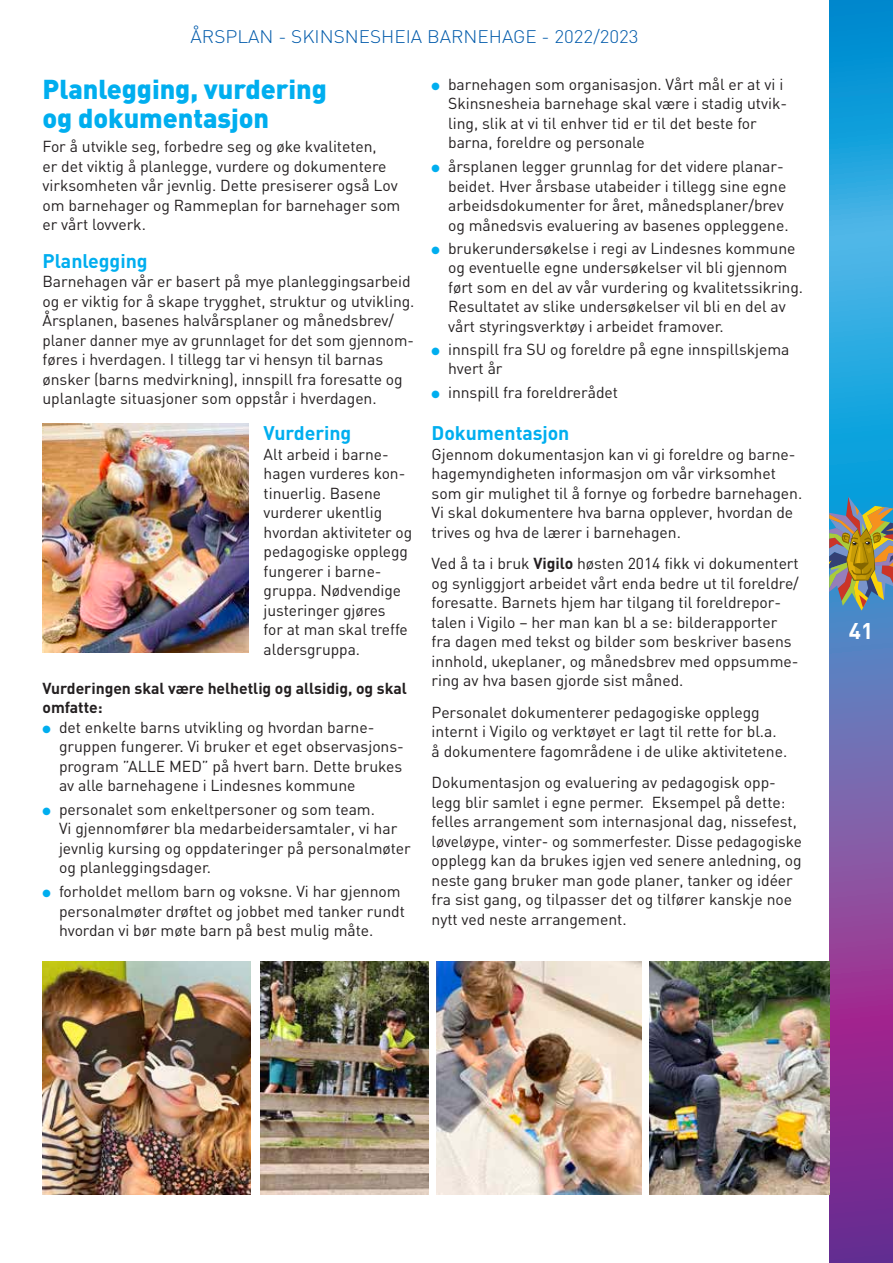
<style>
.page{position:relative;width:893px;height:1263px;background:#fff}
.page>*{position:absolute;margin:0;border:0;box-sizing:border-box;transform-origin:0 0}
.t1{font:900 27px/29.2px "DIN";letter-spacing:-.005em;color:#00aeef}
.t2{font:700 22.5px "DIN";color:#fff}
.t3{font:700 19.5px "DIN";letter-spacing:-.005em;color:#00aeef}
.t4{font:300 18px "DIN";color:#015aaa;scale:1.05 1}
.t5{font:15.75px/19.5px "DIN";letter-spacing:-.005em;color:#231f20}
.t6{font:700 15.75px/19.5px "DIN";letter-spacing:-.005em;color:#231f20}
.s1{color:#00aeef}
.s2{font-weight:700}
</style>
<div class="page">
<svg style="left:829px;top:0;width:64px;height:1263px;background:#5571ba"></svg>
<img style="left:829px;top:496px;width:64px;height:115px">
<img style="left:43px;top:961px;width:208px;height:234px">
<img style="left:437px;top:961px;width:204px;height:234px">
<img style="left:260px;top:961px;width:168px;height:234px">
<img style="left:649px;top:961px;width:180px;height:234px">
<img style="left:43px;top:423px;width:206px;height:230px">
<p class="t4" style="left:191px;top:26px;width:428px">ÅRSPLAN - SKINSNESHEIA BARNEHAGE - 2022/2023</p>
<h1 class="t1" style="left:43px;top:73px;width:286px">Planlegging, vurdering og dokumentasjon</h1>
<p class="t5" style="left:43px;top:136px;width:359px">For å utvikle seg, forbedre seg og øke kvaliteten,<br>er det viktig å planlegge, vurdere og dokumentere virksomheten vår jevnlig. Dette presiserer også Lov om barnehager og Rammeplan for barnehager som er vårt lovverk.</p>
<p class="t3" style="left:43px;top:248px;width:107px">Planlegging</p>
<p class="t5" style="left:43px;top:271px;width:374px">Barnehagen vår er basert på mye planleggingsarbeid og er viktig for å skape trygghet, struktur og utvikling.<br>Årsplanen, basenes halvårsplaner og månedsbrev/ planer danner mye av grunnlaget for det som gjennom&shy;føres i hverdagen. I tillegg tar vi hensyn til barnas ønsker (barns medvirkning), innspill fra foresatte og uplanlagte situasjoner som oppstår i hverdagen.</p>
<p class="t3" style="left:264px;top:420px;width:89px">Vurdering</p>
<p class="t5" style="left:264px;top:444px;width:150px">Alt arbeid i barne&shy;hagen vurderes kon&shy;tinuerlig. Basene vurderer ukentlig hvordan aktiviteter og pedagogiske opplegg fungerer i barne&shy;gruppa. Nødvendige justeringer gjøres<br>for at man skal treffe aldersgruppa.</p>
<p class="t6" style="left:43px;top:678px;width:366px">Vurderingen skal være helhetlig og allsidig, og skal omfatte:</p>
<p class="t5" style="left:59px;top:717px;width:346px;text-indent:-17px"><span class="s1">●</span> det enkelte barns utvikling og hvordan barne&shy;gruppen fungerer. Vi bruker et eget observasjons&shy;program ”ALLE MED” på hvert barn. Dette brukes av alle barnehagene i Lindesnes kommune</p>
<p class="t5" style="left:59px;top:799px;width:353px;text-indent:-17px"><span class="s1">●</span> personalet som enkeltpersoner og som team.<br>Vi gjennomfører bla medarbeidersamtaler, vi har jevnlig kursing og oppdateringer på personalmøter og planleggingsdager.</p>
<p class="t5" style="left:59px;top:881px;width:347px;text-indent:-17px"><span class="s1">●</span> forholdet mellom barn og voksne. Vi har gjennom personalmøter drøftet og jobbet med tanker rundt hvordan vi bør møte barn på best mulig måte.</p>
<p class="t5" style="left:448px;top:74px;width:340px;text-indent:-17px"><span class="s1">●</span> barnehagen som organisasjon. Vårt mål er at vi i Skinsnesheia barnehage skal være i stadig utvik&shy;ling, slik at vi til enhver tid er til det beste for barna, foreldre og personale</p>
<p class="t5" style="left:448px;top:156px;width:342px;text-indent:-17px"><span class="s1">●</span> årsplanen legger grunnlag for det videre planar&shy;beidet. Hver årsbase utabeider i tillegg sine egne arbeidsdokumenter for året, månedsplaner/brev og månedsvis evaluering av basenes oppleggene.</p>
<p class="t5" style="left:448px;top:238px;width:357px;text-indent:-17px"><span class="s1">●</span> brukerundersøkelse i regi av Lindesnes kommune og eventuelle egne undersøkelser vil bli gjennom ført som en del av vår vurdering og kvalitetssikring.<br>Resultatet av slike undersøkelser vil bli en del av vårt styringsverktøy i arbeidet framover.</p>
<p class="t5" style="left:448px;top:339px;width:343px;text-indent:-17px"><span class="s1">●</span> innspill fra SU og foreldre på egne innspillskjema hvert år</p>
<p class="t5" style="left:432px;top:382px;width:188px"><span class="s1">●</span> innspill fra foreldrerådet</p>
<p class="t3" style="left:432px;top:420px;width:139px">Dokumentasjon</p>
<p class="t5" style="left:432px;top:444px;width:372px">Gjennom dokumentasjon kan vi gi foreldre og barne&shy;hagemyndigheten informasjon om vår virksomhet som gir mulighet til å fornye og forbedre barnehagen.<br>Vi skal dokumentere hva barna opplever, hvordan de trives og hva de lærer i barnehagen.</p>
<p class="t5" style="left:432px;top:553px;width:369px">Ved å ta i bruk <span class="s2">Vigilo</span> høsten 2014 fikk vi dokumentert og synliggjort arbeidet vårt enda bedre ut til foreldre/ foresatte. Barnets hjem har tilgang til foreldrepor&shy;talen i Vigilo – her man kan bl a se: bilderapporter fra dagen med tekst og bilder som beskriver basens innhold, ukeplaner, og månedsbrev med oppsumme&shy;ring av hva basen gjorde sist måned.</p>
<p class="t5" style="left:432px;top:702px;width:357px">Personalet dokumenterer pedagogiske opplegg internt i Vigilo og verktøyet er lagt til rette for bl.a. å dokumentere fagområdene i de ulike aktivitetene.</p>
<p class="t5" style="left:432px;top:772px;width:372px">Dokumentasjon og evaluering av pedagogisk opp&shy;legg blir samlet i egne permer. Eksempel på dette: felles arrangement som internasjonal dag, nissefest, løveløype, vinter- og sommerfester. Disse pedagogiske opplegg kan da brukes igjen ved senere anledning, og neste gang bruker man gode planer, tanker og idéer fra sist gang, og tilpasser det og tilfører kanskje noe nytt ved neste arrangement.</p>
<h2 class="t2" style="left:849px;top:616px;width:26px">41</h2>
</div>
